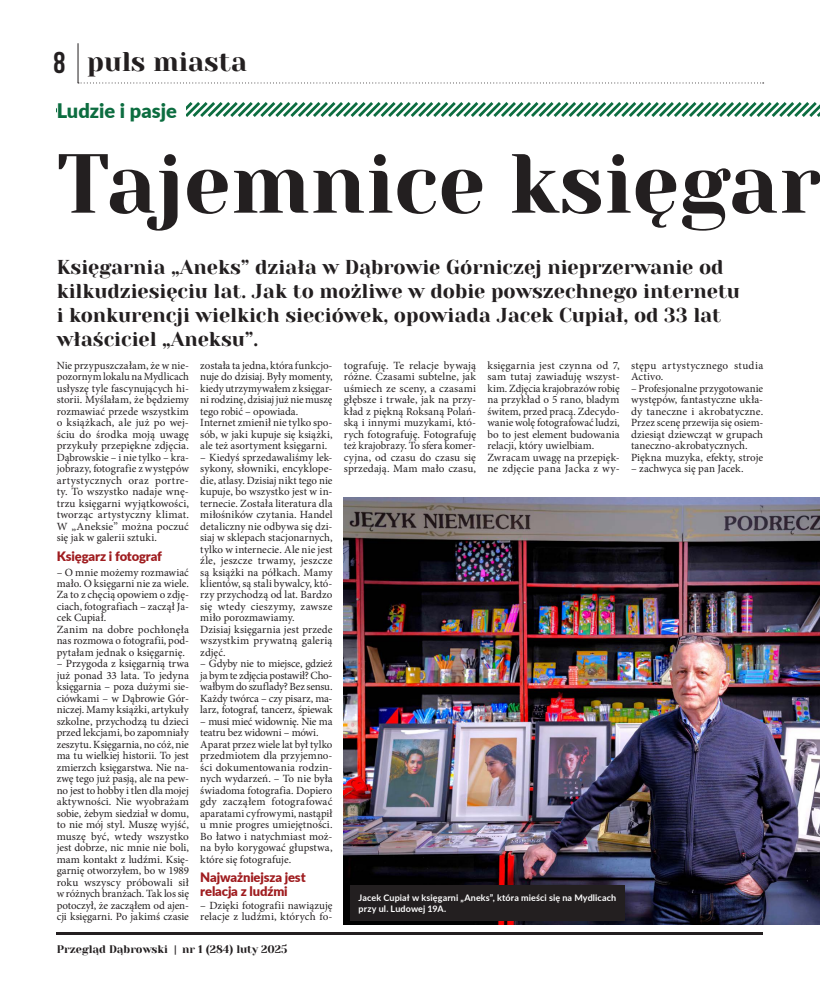
<style>
.page{position:relative;width:820px;height:993px;background:#fff}
.page>*{position:absolute;margin:0;border:0;box-sizing:border-box;transform-origin:0 0}
.t1{font:83.5px "Yeseva One";color:#231f20}
.t2{font:700 30px "Bebas Neue";color:#231f20}
.t3{font:27px "Yeseva One";color:#231f20}
.t4{font:20px/24px "Yeseva One";color:#231f20}
.t5{font:900 20px "Lato";color:#0c6d40}
.t6{font:900 13px/14px "Lato";letter-spacing:-.01em;color:#9f1c1f}
.t7{font:11px/11.5px "Minion Pro";letter-spacing:.005em;color:#231f20}
.t8{font:11px "Yeseva One";color:#231f20}
.t9{font:11px/11.5px "Minion Pro";letter-spacing:.03em;color:#231f20}
.t10{font:700 9px/11px "Lato";letter-spacing:.01em;color:#fff}
.s1{font-family:"Lato";font-weight:700;font-size:10px}
</style>
<div class="page">
<svg style="left:78px;top:82px;width:685px;height:1px"></svg>
<hr style="left:77px;top:43px;width:1px;height:40px;background:#231f20">
<hr style="left:57px;top:932px;width:706px;height:3px;background:#231f20">
<svg style="left:186px;top:102px;width:633px;height:15px"></svg>
<img style="left:344px;top:497px;width:475px;height:427px">
<div style="left:350px;top:884px;width:274px;height:36px;background:#231f20"></div>
<h2 class="t2" style="left:53px;top:46px;width:13px">8</h2>
<h3 class="t3" style="left:87px;top:42px;width:161px">puls miasta</h3>
<h3 class="t5" style="left:57px;top:96px;width:121px">Ludzie i pasje</h3>
<h1 class="t1" style="left:57px;top:122px;width:765px">Tajemnice księgar</h1>
<h3 class="t4" style="left:57px;top:254px;width:684px">Księgarnia „Aneks” działa w Dąbrowie Górniczej nieprzerwanie od kilkudziesięciu lat. Jak to możliwe w dobie powszechnego internetu i konkurencji wielkich sieciówek, opowiada Jacek Cupiał, od 33 lat właściciel „Aneksu”.</h3>
<p class="t7" style="left:57px;top:359px;width:134px;text-align:justify">Nie przypuszczałam, że w nie&shy;pozornym lokalu na Mydlicach usłyszę tyle fascynujących hi&shy;storii. Myślałam, że będziemy rozmawiać przede wszystkim o książkach, ale już po wej&shy;ściu do środka moją uwagę przykuły przepiękne zdjęcia.<br>Dąbrowskie – i nie tylko – kra&shy;jobrazy, fotografie z występów artystycznych oraz portre&shy;ty. To wszystko nadaje wnę&shy;trzu księgarni wyjątkowości, tworząc artystyczny klimat.<br>W „Aneksie” można poczuć się jak w galerii sztuki.</p>
<p class="t6" style="left:57px;top:548px;width:107px">Księgarz i fotograf</p>
<p class="t7" style="left:57px;top:566px;width:134px">– O mnie możemy rozmawiać mało. O księgarni nie za wiele.<br>Za to z chęcią opowiem o zdję&shy;ciach, fotografiach – zaczął Ja&shy;cek Cupiał.<br>Zanim na dobre pochłonęła nas rozmowa o fotografii, pod&shy;pytałam jednak o księgarnię.</p>
<p class="t7" style="left:57px;top:658px;width:134px;text-align:justify">– Przygoda z księgarnią trwa już ponad 33 lata. To jedyna księgarnia – poza dużymi sie&shy;ciówkami – w Dąbrowie Gór&shy;niczej. Mamy książki, artykuły szkolne, przychodzą tu dzieci przed lekcjami, bo zapomniały zeszytu. Księgarnia, no cóż, nie ma tu wielkiej historii. To jest zmierzch księgarstwa. Nie na&shy;zwę tego już pasją, ale na pew&shy;no jest to hobby i tlen dla mojej aktywności. Nie wyobrażam sobie, żebym siedział w domu, to nie mój styl. Muszę wyjść, muszę być, wtedy wszystko jest dobrze, nic mnie nie boli, mam kontakt z ludźmi. Księ&shy;garnię otworzyłem, bo w 1989 roku wszyscy próbowali sił w różnych branżach. Tak los się potoczył, że zacząłem od ajen&shy;cji księgarni. Po jakimś czasie</p>
<p class="t7" style="left:200px;top:359px;width:134px">została ta jedna, która funkcjo&shy;nuje do dzisiaj. Były momenty, kiedy utrzymywałem z księgar&shy;ni rodzinę, dzisiaj już nie muszę tego robić – opowiada.<br>Internet zmienił nie tylko spo&shy;sób, w jaki kupuje się książki, ale też asortyment księgarni.</p>
<p class="t7" style="left:200px;top:451px;width:134px">– Kiedyś sprzedawaliśmy lek&shy;sykony, słowniki, encyklope&shy;die, atlasy. Dzisiaj nikt tego nie kupuje, bo wszystko jest w in&shy;ternecie. Została literatura dla miłośników czytania. Handel detaliczny nie odbywa się dzi&shy;siaj w sklepach stacjonarnych, tylko w internecie. Ale nie jest źle, jeszcze trwamy, jeszcze są książki na półkach. Mamy klientów, są stali bywalcy, któ&shy;rzy przychodzą od lat. Bardzo się wtedy cieszymy, zawsze miło porozmawiamy.<br>Dzisiaj księgarnia jest przede wszystkim prywatną galerią zdjęć.</p>
<p class="t7" style="left:200px;top:658px;width:134px;text-align:justify">– Gdyby nie to miejsce, gdzież ja bym te zdjęcia postawił? Cho&shy;wałbym do szuflady? Bez sensu.<br>Każdy twórca – czy pisarz, ma&shy;larz, fotograf, tancerz, śpiewak</p>
<p class="t7" style="left:200px;top:715px;width:134px">– musi mieć widownię. Nie ma teatru bez widowni – mówi.<br>Aparat przez wiele lat był tylko przedmiotem dla przyjemno&shy;ści dokumentowania rodzin&shy;nych wydarzeń. – To nie była świadoma fotografia. Dopiero gdy zacząłem fotografować aparatami cyfrowymi, nastąpił u mnie progres umiejętności.<br>Bo łatwo i natychmiast moż&shy;na było korygować głupstwa, które się fotografuje.</p>
<p class="t6" style="left:200px;top:869px;width:107px">Najważniejsza jest relacja z ludźmi</p>
<p class="t7" style="left:200px;top:899px;width:134px">– Dzięki fotografii nawiązuję relacje z ludźmi, których fo-</p>
<p class="t7" style="left:344px;top:359px;width:134px;text-align:justify">tografuję. Te relacje bywają różne. Czasami subtelne, jak uśmiech ze sceny, a czasami głębsze i trwałe, jak na przy&shy;kład z piękną Roksaną Polań&shy;ską i innymi muzykami, któ&shy;rych fotografuję. Fotografuję też krajobrazy. To sfera komer&shy;cyjna, od czasu do czasu się sprzedają. Mam mało czasu,</p>
<p class="t7" style="left:487px;top:359px;width:134px">księgarnia jest czynna od 7, sam tutaj zawiaduję wszyst&shy;kim. Zdjęcia krajobrazów robię na przykład o 5 rano, bladym świtem, przed pracą. Zdecydo&shy;wanie wolę fotografować ludzi, bo to jest element budowania relacji, który uwielbiam.<br>Zwracam uwagę na przepięk&shy;ne zdjęcie pana Jacka z wy-</p>
<p class="t9" style="left:630px;top:359px;width:134px">stępu artystycznego studia<br>Activo.</p>
<p class="t7" style="left:630px;top:382px;width:134px">– Profesjonalne przygotowanie występów, fantastyczne ukła&shy;dy taneczne i akrobatyczne.<br>Przez scenę przewija się osiem&shy;dziesiąt dziewcząt w grupach taneczno-akrobatycznych.<br>Piękna muzyka, efekty, stroje</p>
<p class="t7" style="left:630px;top:462px;width:114px">– zachwyca się pan Jacek.</p>
<p class="t10" style="left:358px;top:891px;width:259px">Jacek Cupiał w księgarni „Aneks”, która mieści się na Mydlicach przy ul. Ludowej 19A.</p>
<p class="t8" style="left:57px;top:940px;width:232px">Przegląd Dąbrowski <span class="s1">|</span> nr 1 (284) luty 2025</p>
</div>
